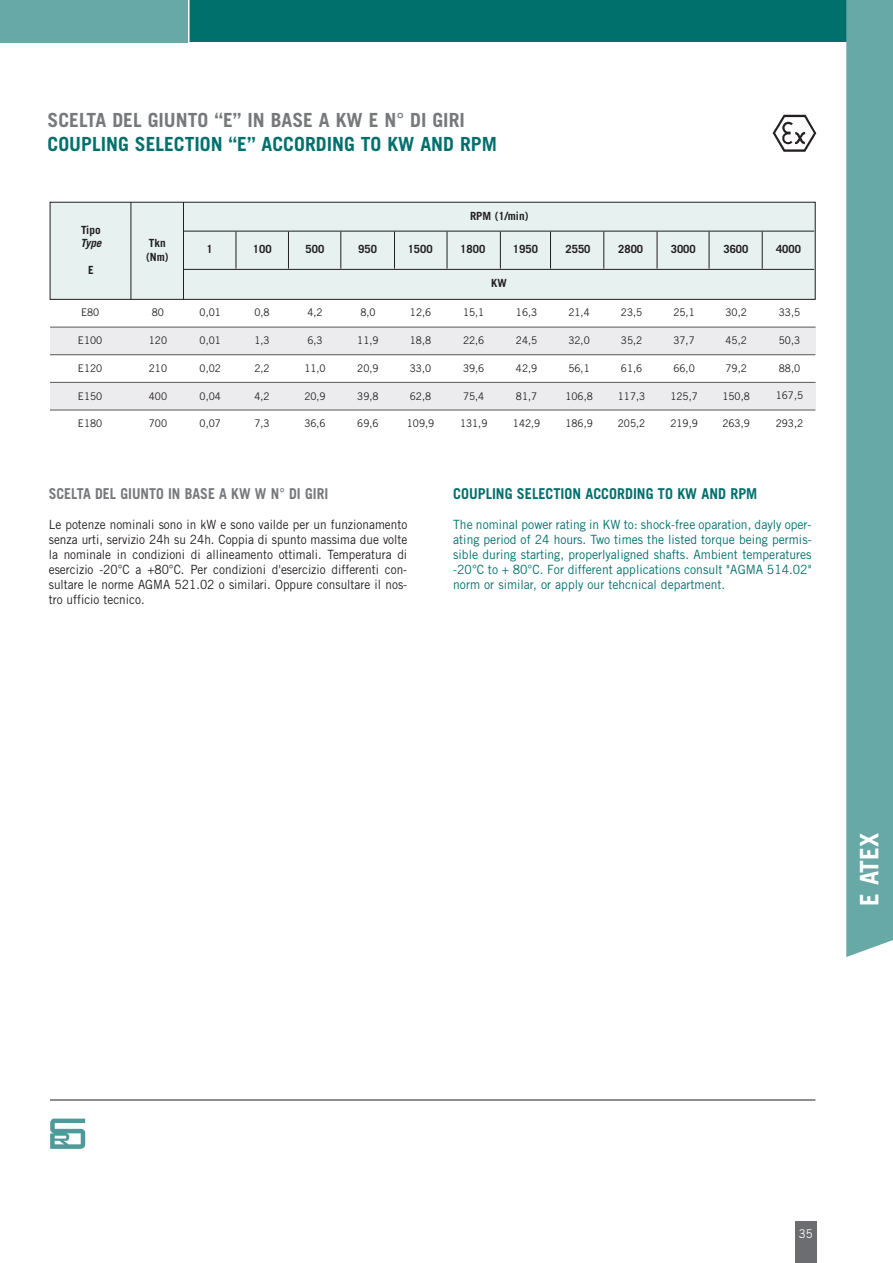
<style>
.page{position:relative;width:893px;height:1263px;background:#fff}
.page>*{position:absolute;margin:0;border:0;box-sizing:border-box;transform-origin:0 0}
.t1{font:700 25.5px "Trade Gothic";color:#fff}
.t2{font:700 19.5px "Trade Gothic";color:#00706d}
.t3{font:700 19.5px "Trade Gothic";color:#76787b}
.t4{font:700 15px "Trade Gothic";color:#00706d;scale:.95 1}
.t5{font:700 15px "Trade Gothic";color:#76787b;scale:.93 1}
.t6{font:12.75px/15px "Trade Gothic";color:#231f20;text-align:justify;scale:.93 1}
.t7{font:12.75px/15px "Trade Gothic";color:#00706d;text-align:justify;scale:.95 1}
.t8{font:12px "Trade Gothic";color:#fff;scale:.95 1}
.t9{font:700 11.25px/13.5px "Trade Gothic";color:#231f20}
.t10{font:italic 700 11.25px "Trade Gothic";color:#231f20}
.t11{font:10.5px "Trade Gothic";color:#231f20;scale:.95 1}
</style>
<div class="page">
<div style="left:50px;top:202px;width:765px;height:97px;background:#e6f1f0"></div>
<div style="left:50px;top:202px;width:765px;height:97px;border:1px solid #231f20"></div>
<hr style="left:131px;top:202px;width:1px;height:97px;background:#231f20">
<hr style="left:183px;top:202px;width:1px;height:97px;background:#231f20">
<hr style="left:236px;top:232px;width:1px;height:37px;background:#231f20">
<hr style="left:288px;top:232px;width:1px;height:37px;background:#231f20">
<hr style="left:341px;top:232px;width:1px;height:37px;background:#231f20">
<hr style="left:394px;top:232px;width:1px;height:37px;background:#231f20">
<hr style="left:447px;top:232px;width:1px;height:37px;background:#231f20">
<hr style="left:500px;top:232px;width:1px;height:37px;background:#231f20">
<hr style="left:550px;top:232px;width:1px;height:37px;background:#231f20">
<hr style="left:604px;top:232px;width:1px;height:37px;background:#231f20">
<hr style="left:657px;top:232px;width:1px;height:37px;background:#231f20">
<hr style="left:709px;top:232px;width:1px;height:37px;background:#231f20">
<hr style="left:762px;top:232px;width:1px;height:37px;background:#231f20">
<div style="left:50px;top:327px;width:765px;height:28px;background:#ececee"></div>
<hr style="left:50px;top:327px;width:765px;height:1px;background:#57585a">
<hr style="left:50px;top:354px;width:765px;height:1px;background:#57585a">
<div style="left:50px;top:382px;width:765px;height:28px;background:#ececee"></div>
<hr style="left:50px;top:382px;width:765px;height:1px;background:#57585a">
<hr style="left:50px;top:410px;width:765px;height:1px;background:#57585a">
<div style="left:189px;top:0;width:704px;height:42px;background:#00706d"></div>
<div style="left:0;top:0;width:189px;height:42px;background:#66a9a7"></div>
<hr style="left:50px;top:1100px;width:765px;height:1px;background:#231f20">
<img style="left:50px;top:1118px;width:36px;height:31px">
<hr style="left:188px;top:0;width:2px;height:45px;background:#fff">
<hr style="left:183px;top:231px;width:631px;height:1px;background:#231f20">
<hr style="left:183px;top:269px;width:631px;height:1px;background:#231f20">
<img style="left:773px;top:115px;width:44px;height:37px">
<div style="left:795px;top:1221px;width:21px;height:42px;background:#6c6d70"></div>
<div style="left:846px;top:0;width:47px;height:957px;background:#66a9a7"></div>
<h2 class="t3" style="left:48px;top:113px;width:419px">SCELTA DEL GIUNTO “E” IN BASE A KW E N° DI GIRI</h2>
<h2 class="t2" style="left:48px;top:137px;width:451px">COUPLING SELECTION “E” ACCORDING TO KW AND RPM</h2>
<p class="t9" style="left:81px;top:224px;width:21px">Tipo</p>
<p class="t10" style="left:80px;top:239px;width:23px">Type</p>
<p class="t9" style="left:88px;top:264px;width:7px">E</p>
<p class="t11" style="left:81px;top:309px;width:21px">E80</p>
<p class="t11" style="left:78px;top:336px;width:27px">E100</p>
<p class="t11" style="left:78px;top:364px;width:27px">E120</p>
<p class="t11" style="left:78px;top:392px;width:27px">E150</p>
<p class="t11" style="left:78px;top:420px;width:27px">E180</p>
<p class="t9" style="left:146px;top:237px;width:24px">Tkn (Nm)</p>
<p class="t11" style="left:152px;top:309px;width:14px">80</p>
<p class="t11" style="left:149px;top:336px;width:21px">120</p>
<p class="t11" style="left:149px;top:364px;width:21px">210</p>
<p class="t11" style="left:149px;top:392px;width:21px">400</p>
<p class="t11" style="left:149px;top:420px;width:21px">700</p>
<p class="t9" style="left:470px;top:210px;width:60px">RPM (1/min)</p>
<p class="t9" style="left:207px;top:244px;width:8px">1</p>
<p class="t9" style="left:253px;top:244px;width:20px">100</p>
<p class="t9" style="left:306px;top:244px;width:20px">500</p>
<p class="t9" style="left:358px;top:244px;width:20px">950</p>
<p class="t9" style="left:408px;top:244px;width:27px">1500</p>
<p class="t9" style="left:460px;top:244px;width:27px">1800</p>
<p class="t9" style="left:513px;top:244px;width:27px">1950</p>
<p class="t9" style="left:566px;top:244px;width:27px">2550</p>
<p class="t9" style="left:618px;top:244px;width:27px">2800</p>
<p class="t9" style="left:671px;top:244px;width:27px">3000</p>
<p class="t9" style="left:723px;top:244px;width:27px">3600</p>
<p class="t9" style="left:776px;top:244px;width:27px">4000</p>
<p class="t11" style="left:200px;top:309px;width:24px">0,01</p>
<p class="t11" style="left:200px;top:336px;width:24px">0,01</p>
<p class="t11" style="left:200px;top:364px;width:24px">0,02</p>
<p class="t11" style="left:200px;top:392px;width:24px">0,04</p>
<p class="t11" style="left:200px;top:420px;width:24px">0,07</p>
<p class="t11" style="left:254px;top:309px;width:18px">0,8</p>
<p class="t11" style="left:254px;top:336px;width:18px">1,3</p>
<p class="t11" style="left:254px;top:364px;width:18px">2,2</p>
<p class="t11" style="left:254px;top:392px;width:18px">4,2</p>
<p class="t11" style="left:254px;top:420px;width:18px">7,3</p>
<p class="t11" style="left:307px;top:309px;width:18px">4,2</p>
<p class="t11" style="left:307px;top:337px;width:18px">6,3</p>
<p class="t11" style="left:304px;top:364px;width:24px">11,0</p>
<p class="t11" style="left:304px;top:392px;width:24px">20,9</p>
<p class="t11" style="left:304px;top:420px;width:24px">36,6</p>
<p class="t11" style="left:360px;top:309px;width:18px">8,0</p>
<p class="t11" style="left:357px;top:337px;width:24px">11,9</p>
<p class="t11" style="left:357px;top:364px;width:24px">20,9</p>
<p class="t11" style="left:357px;top:392px;width:24px">39,8</p>
<p class="t11" style="left:357px;top:420px;width:24px">69,6</p>
<p class="t11" style="left:410px;top:309px;width:24px">12,6</p>
<p class="t11" style="left:410px;top:337px;width:24px">18,8</p>
<p class="t11" style="left:410px;top:364px;width:24px">33,0</p>
<p class="t11" style="left:410px;top:392px;width:24px">62,8</p>
<p class="t11" style="left:407px;top:420px;width:30px">109,9</p>
<p class="t9" style="left:491px;top:277px;width:17px">KW</p>
<p class="t11" style="left:463px;top:309px;width:24px">15,1</p>
<p class="t11" style="left:463px;top:336px;width:24px">22,6</p>
<p class="t11" style="left:463px;top:364px;width:24px">39,6</p>
<p class="t11" style="left:463px;top:392px;width:24px">75,4</p>
<p class="t11" style="left:460px;top:420px;width:30px">131,9</p>
<p class="t11" style="left:516px;top:309px;width:24px">16,3</p>
<p class="t11" style="left:516px;top:337px;width:24px">24,5</p>
<p class="t11" style="left:516px;top:364px;width:24px">42,9</p>
<p class="t11" style="left:516px;top:392px;width:24px">81,7</p>
<p class="t11" style="left:513px;top:420px;width:30px">142,9</p>
<p class="t11" style="left:568px;top:309px;width:24px">21,4</p>
<p class="t11" style="left:568px;top:337px;width:24px">32,0</p>
<p class="t11" style="left:568px;top:364px;width:24px">56,1</p>
<p class="t11" style="left:565px;top:392px;width:30px">106,8</p>
<p class="t11" style="left:565px;top:420px;width:30px">186,9</p>
<p class="t11" style="left:621px;top:309px;width:24px">23,5</p>
<p class="t11" style="left:621px;top:337px;width:24px">35,2</p>
<p class="t11" style="left:621px;top:364px;width:24px">61,6</p>
<p class="t11" style="left:618px;top:392px;width:30px">117,3</p>
<p class="t11" style="left:618px;top:420px;width:30px">205,2</p>
<p class="t11" style="left:673px;top:309px;width:24px">25,1</p>
<p class="t11" style="left:673px;top:337px;width:24px">37,7</p>
<p class="t11" style="left:673px;top:364px;width:24px">66,0</p>
<p class="t11" style="left:670px;top:392px;width:30px">125,7</p>
<p class="t11" style="left:670px;top:420px;width:30px">219,9</p>
<p class="t11" style="left:725px;top:309px;width:24px">30,2</p>
<p class="t11" style="left:725px;top:337px;width:24px">45,2</p>
<p class="t11" style="left:725px;top:364px;width:24px">79,2</p>
<p class="t11" style="left:722px;top:392px;width:30px">150,8</p>
<p class="t11" style="left:722px;top:420px;width:30px">263,9</p>
<p class="t11" style="left:779px;top:308px;width:24px">33,5</p>
<p class="t11" style="left:779px;top:336px;width:24px">50,3</p>
<p class="t11" style="left:779px;top:364px;width:24px">88,0</p>
<p class="t11" style="left:776px;top:392px;width:30px">167,5</p>
<p class="t11" style="left:776px;top:419px;width:30px">293,2</p>
<p class="t5" style="left:49px;top:489px;width:302px">SCELTA DEL GIUNTO IN BASE A KW W N° DI GIRI</p>
<p class="t6" style="left:49px;top:519px;width:387px">Le potenze nominali sono in kW e sono vailde per un funzionamento senza urti, servizio 24h su 24h. Coppia di spunto massima due volte la nominale in condizioni di allineamento ottimali. Temperatura di esercizio -20°C a +80°C. Per condizioni d'esercizio differenti con&shy;sultare le norme AGMA 521.02 o similari. Oppure consultare il nos&shy;tro ufficio tecnico.</p>
<p class="t4" style="left:453px;top:489px;width:322px">COUPLING SELECTION ACCORDING TO KW AND RPM</p>
<p class="t7" style="left:453px;top:519px;width:379px">The nominal power rating in KW to: shock-free oparation, dayly oper&shy;ating period of 24 hours. Two times the listed torque being permis&shy;sible during starting, properlyaligned shafts. Ambient temperatures -20°C to + 80°C. For different applications consult "AGMA 514.02" norm or similar, or apply our tehcnical department.</p>
<h1 class="t1" style="left:860px;top:906px;width:74px;rotate:-90deg">E ATEX</h1>
<p class="t8" style="left:799px;top:1229px;width:16px">35</p>
</div>
